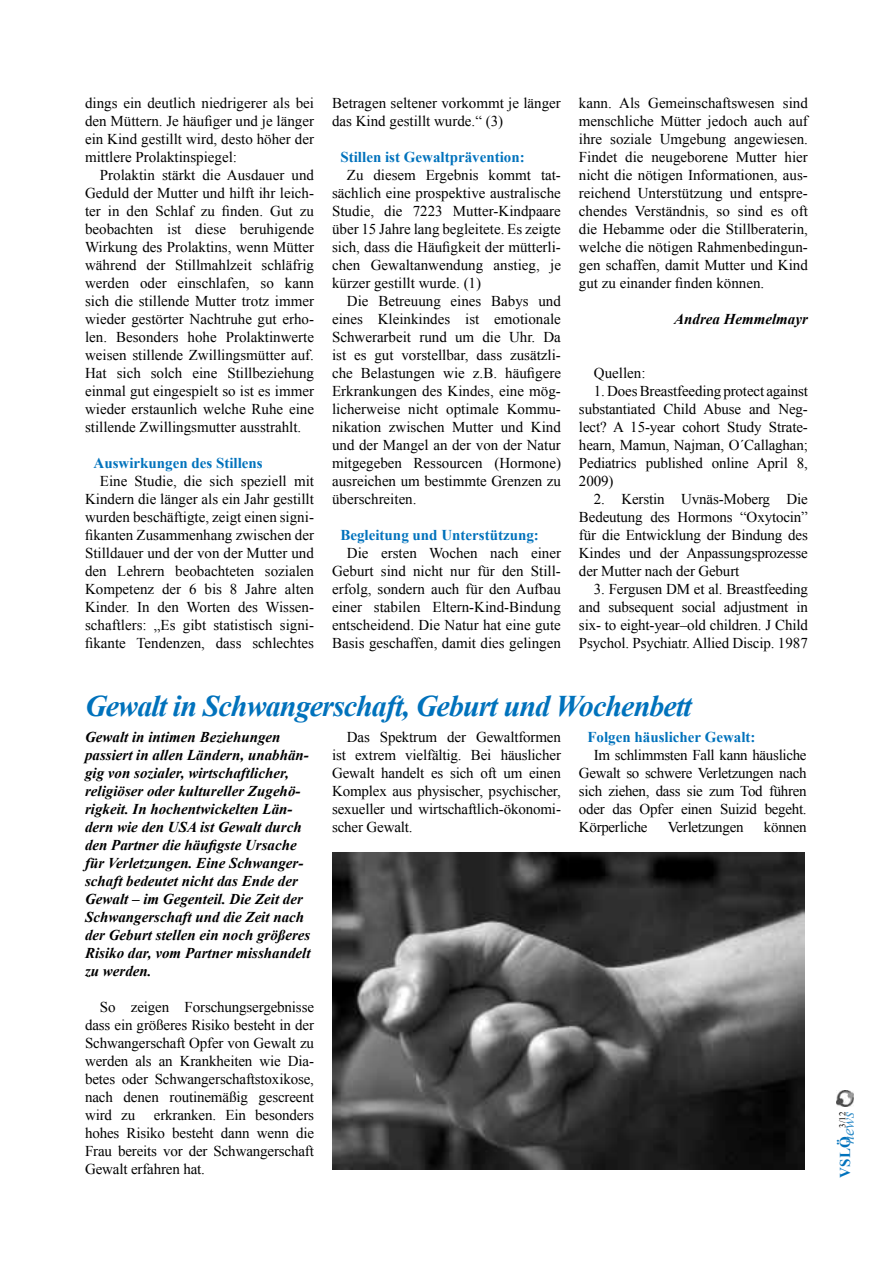
<style>
.page{position:relative;width:893px;height:1263px;background:#fff}
.page>*{position:absolute;margin:0;border:0;box-sizing:border-box;transform-origin:0 0}
.t1{font:italic 700 30px "Times New Roman";letter-spacing:-.03em;color:#0072bc}
.t2{font:15px/18px "Times New Roman";color:#000;text-align:justify}
.t3{font:italic 700 15px/18px "Times New Roman";color:#000}
.t4{font:700 15px "Times New Roman";color:#0072bc}
.t5{font:15px "Times New Roman";letter-spacing:-.02em;color:#000}
.t6{font:9px "Times New Roman";color:#000}
.s1{font-weight:400;font-style:italic;font-size:16.5px;color:#338ec9}
</style>
<div class="page">
<img style="left:837px;top:1090px;width:16px;height:16px">
<img style="left:332px;top:853px;width:472px;height:316px">
<p class="t2" style="left:85px;top:94px;width:230px">dings ein deutlich niedrigerer als bei den Müttern. Je häufiger und je länger ein Kind gestillt wird, desto höher der mittlere Prolaktinspiegel:</p>
<p class="t2" style="left:85px;top:166px;width:230px;text-indent:15px">Prolaktin stärkt die Ausdauer und Geduld der Mutter und hilft ihr leich&shy;ter in den Schlaf zu finden. Gut zu beobachten ist diese beruhigende Wirkung des Prolaktins, wenn Mütter während der Stillmahlzeit schläfrig werden oder einschlafen, so kann sich die stillende Mutter trotz immer wieder gestörter Nachtruhe gut erho&shy;len. Besonders hohe Prolaktinwerte weisen stillende Zwillingsmütter auf.<br>Hat sich solch eine Stillbeziehung einmal gut eingespielt so ist es immer wieder erstaunlich welche Ruhe eine stillende Zwillingsmutter ausstrahlt.</p>
<p class="t4" style="left:94px;top:453px;width:171px">Auswirkungen des Stillens</p>
<p class="t2" style="left:85px;top:472px;width:230px;text-indent:15px">Eine Studie, die sich speziell mit Kindern die länger als ein Jahr gestillt wurden beschäftigte, zeigt einen signi&shy;fikanten Zusammenhang zwischen der Stilldauer und der von der Mutter und den Lehrern beobachteten sozialen Kompetenz der 6 bis 8 Jahre alten Kinder. In den Worten des Wissen&shy;schaftlers: „Es gibt statistisch signi&shy;fikante Tendenzen, dass schlechtes</p>
<p class="t2" style="left:332px;top:94px;width:230px">Betragen seltener vorkommt je länger das Kind gestillt wurde.“ (3)</p>
<p class="t4" style="left:340px;top:147px;width:186px">Stillen ist Gewaltprävention:</p>
<p class="t2" style="left:332px;top:166px;width:230px;text-indent:15px">Zu diesem Ergebnis kommt tat&shy;sächlich eine prospektive australische Studie, die 7223 Mutter-Kindpaare über 15 Jahre lang begleitete. Es zeigte sich, dass die Häufigkeit der mütterli&shy;chen Gewaltanwendung anstieg, je kürzer gestillt wurde. (1)</p>
<p class="t2" style="left:332px;top:292px;width:230px;text-indent:15px">Die Betreuung eines Babys und eines Kleinkindes ist emotionale Schwerarbeit rund um die Uhr. Da ist es gut vorstellbar, dass zusätzli&shy;che Belastungen wie z.B. häufigere Erkrankungen des Kindes, eine mög&shy;licherweise nicht optimale Kommu&shy;nikation zwischen Mutter und Kind und der Mangel an der von der Natur mitgegeben Ressourcen (Hormone) ausreichen um bestimmte Grenzen zu überschreiten.</p>
<p class="t4" style="left:340px;top:525px;width:200px">Begleitung und Unterstützung:</p>
<p class="t2" style="left:332px;top:544px;width:230px;text-indent:15px">Die ersten Wochen nach einer Geburt sind nicht nur für den Still&shy;erfolg, sondern auch für den Aufbau einer stabilen Eltern-Kind-Bindung entscheidend. Die Natur hat eine gute Basis geschaffen, damit dies gelingen</p>
<p class="t2" style="left:579px;top:94px;width:230px">kann. Als Gemeinschaftswesen sind menschliche Mütter jedoch auch auf ihre soziale Umgebung angewiesen.<br>Findet die neugeborene Mutter hier nicht die nötigen Informationen, aus&shy;reichend Unterstützung und entspre&shy;chendes Verständnis, so sind es oft die Hebamme oder die Stillberaterin, welche die nötigen Rahmenbedingun&shy;gen schaffen, damit Mutter und Kind gut zu einander finden können.</p>
<p class="t3" style="left:674px;top:310px;width:135px">Andrea Hemmelmayr</p>
<p class="t2" style="left:594px;top:364px;width:53px">Quellen:</p>
<p class="t2" style="left:579px;top:382px;width:230px;text-indent:15px">1. Does Breastfeeding protect against substantiated Child Abuse and Neg&shy;lect? A 15-year cohort Study Strate&shy;hearn, Mamun, Najman, O´Callaghan; Pediatrics published online April 8, 2009)</p>
<p class="t2" style="left:579px;top:490px;width:230px;text-indent:15px">2. Kerstin Uvnäs-Moberg Die Bedeutung des Hormons “Oxytocin” für die Entwicklung der Bindung des Kindes und der Anpassungsprozesse der Mutter nach der Geburt</p>
<p class="t2" style="left:579px;top:580px;width:230px;text-indent:15px">3. Fergusen DM et al. Breastfeeding and subsequent social adjustment in six- to eight-year–old children. J Child Psychol. Psychiatr. Allied Discip. 1987</p>
<h1 class="t1" style="left:85px;top:685px;width:608px">Gewalt in Schwangerschaft, Geburt und Wochenbett</h1>
<p class="t3" style="left:85px;top:727px;width:227px">Gewalt in intimen Beziehungen passiert in allen Ländern, unabhän&shy;gig von sozialer, wirtschaftlicher, religiöser oder kultureller Zugehö&shy;rigkeit. In hochentwickelten Län&shy;dern wie den USA ist Gewalt durch den Partner die häufigste Ursache für Verletzungen. Eine Schwanger&shy;schaft bedeutet nicht das Ende der Gewalt – im Gegenteil. Die Zeit der Schwangerschaft und die Zeit nach der Geburt stellen ein noch größeres Risiko dar, vom Partner misshandelt zu werden.</p>
<p class="t2" style="left:85px;top:997px;width:230px;text-indent:15px">So zeigen Forschungsergebnisse dass ein größeres Risiko besteht in der Schwangerschaft Opfer von Gewalt zu werden als an Krankheiten wie Dia&shy;betes oder Schwangerschaftstoxikose, nach denen routinemäßig gescreent wird zu erkranken. Ein besonders hohes Risiko besteht dann wenn die Frau bereits vor der Schwangerschaft Gewalt erfahren hat.</p>
<p class="t2" style="left:332px;top:727px;width:230px;text-indent:15px">Das Spektrum der Gewaltformen ist extrem vielfältig. Bei häuslicher Gewalt handelt es sich oft um einen Komplex aus physischer, psychischer, sexueller und wirtschaftlich-ökonomi&shy;scher Gewalt.</p>
<p class="t4" style="left:587px;top:726px;width:170px">Folgen häuslicher Gewalt:</p>
<p class="t2" style="left:579px;top:745px;width:229px;text-indent:15px">Im schlimmsten Fall kann häusliche Gewalt so schwere Verletzungen nach sich ziehen, dass sie zum Tod führen oder das Opfer einen Suizid begeht.<br>Körperliche</p>
<p class="t5" style="left:668px;top:816px;width:77px">Verletzungen</p>
<p class="t2" style="left:764px;top:817px;width:44px">können</p>
<p class="t4" style="left:835px;top:1177px;width:68px;rotate:-90deg">VSLÖ<span class="s1">news</span></p>
<p class="t6" style="left:836px;top:1128px;width:18px;rotate:-90deg">3/12</p>
</div>
